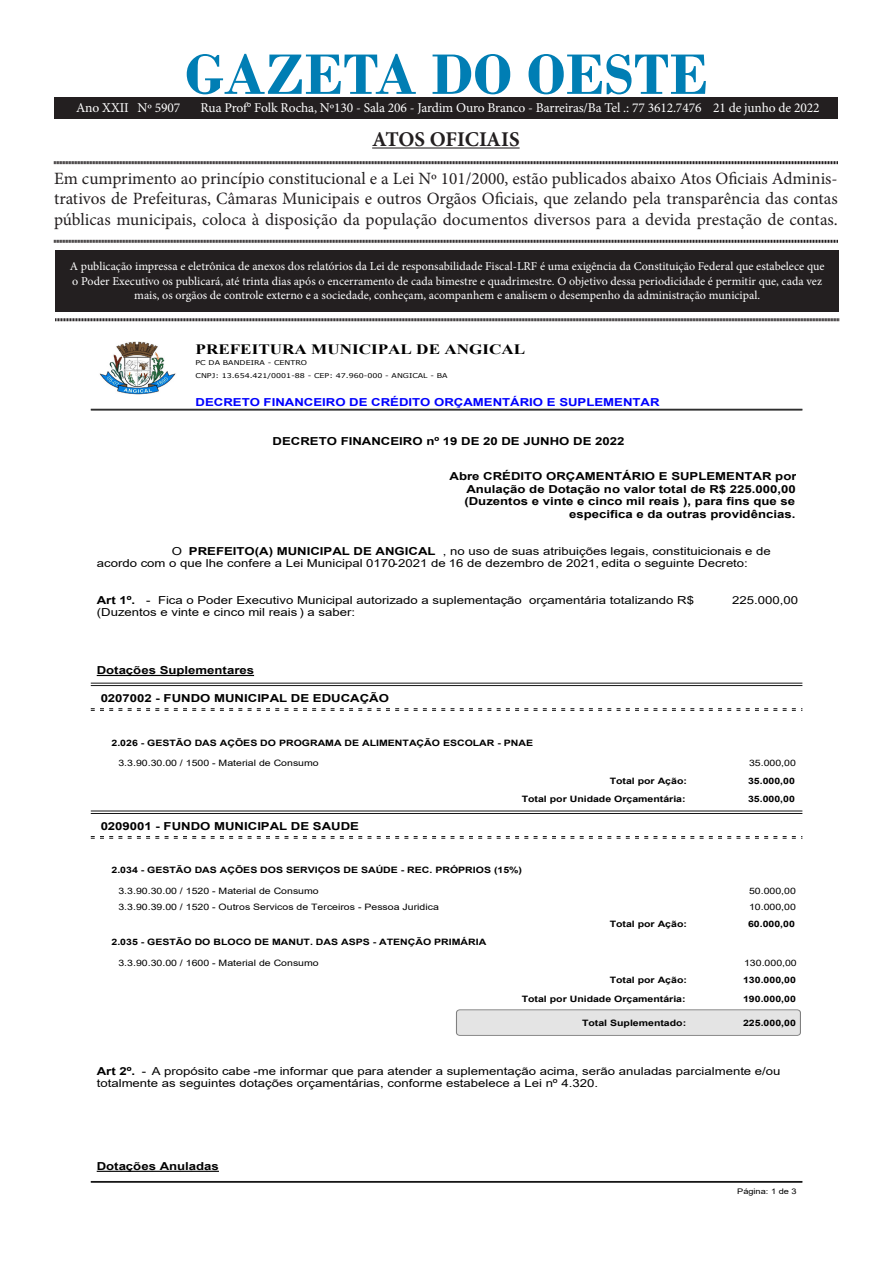
<style>
.page{position:relative;width:893px;height:1263px;background:#fff}
.page>*{position:absolute;margin:0;border:0;box-sizing:border-box;transform-origin:0 0}
.t1{font:700 60px "Bodoni";color:#007eb4}
.t2{font:700 21px "Minion Pro";letter-spacing:-.005em;color:#231f20}
.t3{font:17.25px/20.7px "Minion Pro";color:#231f20;text-align:justify}
.t4{font:700 14.25px "Times New Roman";color:#000;scale:1.2 1}
.t5{font:13.5px "Minion Pro";letter-spacing:-.01em;color:#fff}
.t6{font:12px/14.4px "Minion Pro";color:#fff;text-align:center}
.t7{font:10.95px/12.3px "Arial";color:#000;scale:1.2 1}
.t8{font:700 10.95px/12.6px "Arial";color:#000;text-align:right;scale:1.2 1}
.t9{font:700 10.95px "Arial";color:#00f;scale:1.2 1}
.t10{font:700 8.85px "Arial";color:#000;scale:1.2 1}
.t11{font:8.85px "Arial";color:#000;scale:1.2 1}
.t12{font:7.65px "Arial";color:#000;scale:1.2 1}
.t13{font:6.6px/13.2px "Verdana";color:#000;scale:1.2 1}
.s1{font-weight:700}
</style>
<div class="page">
<div style="left:55px;top:250px;width:784px;height:61px;background:#231f20"></div>
<hr style="left:372px;top:147px;width:148px;height:2px;background:#231f20">
<svg style="left:54px;top:161px;width:784px;height:4px;background:#908e8e"></svg>
<svg style="left:54px;top:239px;width:784px;height:4px;background:#908e8e"></svg>
<svg style="left:55px;top:318px;width:784px;height:4px;background:#908e8e"></svg>
<div style="left:54px;top:98px;width:784px;height:20px;background:#231f20"></div>
<img style="left:99px;top:342px;width:77px;height:52px">
<hr style="left:91px;top:409px;width:711px;height:1px;background:#000">
<hr style="left:91px;top:410px;width:711px;height:1px;background:#000">
<hr style="left:97px;top:675px;width:157px;height:1px;background:#000">
<hr style="left:91px;top:683px;width:711px;height:1px;background:#000">
<hr style="left:91px;top:685px;width:711px;height:1px;background:#000">
<svg style="left:91px;top:708px;width:711px;height:3px"></svg>
<hr style="left:91px;top:810px;width:711px;height:1px;background:#000">
<hr style="left:91px;top:813px;width:711px;height:1px;background:#000">
<svg style="left:91px;top:836px;width:711px;height:3px"></svg>
<div style="left:456px;top:1010px;width:344px;height:25px;background:#e4e4e4;border-radius:3px"></div>
<div style="left:456px;top:1009px;width:345px;height:27px;border:1px solid #808080;border-radius:3px"></div>
<hr style="left:97px;top:1171px;width:122px;height:1px;background:#000">
<hr style="left:91px;top:1181px;width:711px;height:1px;background:#000">
<hr style="left:91px;top:1182px;width:711px;height:1px;background:#000">
<p class="t1" style="left:185px;top:39px;width:525px">GAZETA DO OESTE</p>
<p class="t2" style="left:372px;top:124px;width:149px">ATOS OFICIAIS</p>
<p class="t3" style="left:54px;top:168px;width:785px">Em cumprimento ao princípio constitucional e a Lei Nº 101/2000, estão publicados abaixo Atos Oficiais Adminis&shy;trativos de Prefeituras, Câmaras Municipais e outros Orgãos Oficiais, que zelando pela transparência das contas públicas municipais, coloca à disposição da população documentos diversos para a devida prestação de contas.</p>
<p class="t6" style="left:70px;top:259px;width:756px">A publicação impressa e eletrônica de anexos dos relatórios da Lei de responsabilidade Fiscal-LRF é uma exigência da Constituição Federal que estabelece que o Poder Executivo os publicará, até trinta dias após o encerramento de cada bimestre e quadrimestre. O objetivo dessa periodicidade é permitir que, cada vez mais, os orgãos de controle externo e a sociedade, conheçam, acompanhem e analisem o desempenho da administração municipal.</p>
<p class="t5" style="left:76px;top:98px;width:106px">Ano XXII Nº 5907</p>
<p class="t5" style="left:201px;top:98px;width:620px">Rua Prof° Folk Rocha, Nº130 - Sala 206 - Jardim Ouro Branco - Barreiras/Ba Tel .: 77 3612.7476 21 de junho de 2022</p>
<p class="t4" style="left:196px;top:339px;width:276px">PREFEITURA MUNICIPAL DE ANGICAL</p>
<p class="t13" style="left:196px;top:356px;width:212px">PC DA BANDEIRA - CENTRO<br>CNPJ: 13.654.421/0001-88 - CEP: 47.960-000 - ANGICAL - BA</p>
<p class="t9" style="left:196px;top:395px;width:388px">DECRETO FINANCEIRO DE CRÉDITO ORÇAMENTÁRIO E SUPLEMENTAR</p>
<p class="t8" style="left:273px;top:435px;width:295px">DECRETO FINANCEIRO nº 19 DE 20 DE JUNHO DE 2022</p>
<p class="t8" style="left:450px;top:470px;width:291px">Abre CRÉDITO ORÇAMENTÁRIO E SUPLEMENTAR por Anulação de Dotação no valor total de R$ 225.000,00 (Duzentos e vinte e cinco mil reais ), para fins que se especifica e da outras providências.</p>
<p class="t7" style="left:97px;top:545px;width:563px;text-indent:75px">O <span class="s1">PREFEITO(A) MUNICIPAL DE ANGICAL</span> , no uso de suas atribuições legais, constituicionais e de acordo com o que lhe confere a Lei Municipal 0170-2021 de 16 de dezembro de 2021, edita o seguinte Decreto:</p>
<p class="t7" style="left:97px;top:594px;width:499px"><span class="s1">Art 1º.</span> - Fica o Poder Executivo Municipal autorizado a suplementação orçamentária totalizando R$</p>
<p class="t7" style="left:732px;top:594px;width:56px">225.000,00</p>
<p class="t7" style="left:97px;top:606px;width:217px">(Duzentos e vinte e cinco mil reais ) a saber:</p>
<p class="t8" style="left:97px;top:664px;width:133px">Dotações Suplementares</p>
<p class="t8" style="left:101px;top:692px;width:242px">0207002 - FUNDO MUNICIPAL DE EDUCAÇÃO</p>
<p class="t10" style="left:112px;top:736px;width:353px">2.026 - GESTÃO DAS AÇÕES DO PROGRAMA DE ALIMENTAÇÃO ESCOLAR - PNAE</p>
<p class="t11" style="left:118px;top:757px;width:168px">3.3.90.30.00 / 1500 - Material de Consumo</p>
<p class="t11" style="left:749px;top:757px;width:41px">35.000,00</p>
<p class="t10" style="left:610px;top:774px;width:66px">Total por Ação:</p>
<p class="t10" style="left:748px;top:774px;width:41px">35.000,00</p>
<p class="t10" style="left:522px;top:793px;width:138px">Total por Unidade Orçamentária:</p>
<p class="t10" style="left:748px;top:793px;width:41px">35.000,00</p>
<p class="t8" style="left:101px;top:820px;width:217px">0209001 - FUNDO MUNICIPAL DE SAUDE</p>
<p class="t10" style="left:112px;top:864px;width:344px">2.034 - GESTÃO DAS AÇÕES DOS SERVIÇOS DE SAÚDE - REC. PRÓPRIOS (15%)</p>
<p class="t11" style="left:118px;top:885px;width:168px">3.3.90.30.00 / 1520 - Material de Consumo</p>
<p class="t11" style="left:749px;top:885px;width:41px">50.000,00</p>
<p class="t11" style="left:118px;top:900px;width:268px">3.3.90.39.00 / 1520 - Outros Servicos de Terceiros - Pessoa Juridica</p>
<p class="t11" style="left:749px;top:900px;width:41px">10.000,00</p>
<p class="t10" style="left:610px;top:918px;width:66px">Total por Ação:</p>
<p class="t10" style="left:748px;top:918px;width:41px">60.000,00</p>
<p class="t10" style="left:112px;top:936px;width:314px">2.035 - GESTÃO DO BLOCO DE MANUT. DAS ASPS - ATENÇÃO PRIMÁRIA</p>
<p class="t11" style="left:118px;top:956px;width:168px">3.3.90.30.00 / 1600 - Material de Consumo</p>
<p class="t11" style="left:744px;top:956px;width:45px">130.000,00</p>
<p class="t10" style="left:610px;top:974px;width:66px">Total por Ação:</p>
<p class="t10" style="left:743px;top:974px;width:45px">130.000,00</p>
<p class="t10" style="left:522px;top:993px;width:138px">Total por Unidade Orçamentária:</p>
<p class="t10" style="left:743px;top:993px;width:45px">190.000,00</p>
<p class="t10" style="left:582px;top:1017px;width:88px">Total Suplementado:</p>
<p class="t10" style="left:743px;top:1017px;width:45px">225.000,00</p>
<p class="t7" style="left:97px;top:1065px;width:571px"><span class="s1">Art 2º.</span> - A propósito cabe -me informar que para atender a suplementação acima, serão anuladas parcialmente e/ou totalmente as seguintes dotações orçamentárias, conforme estabelece a Lei nº 4.320.</p>
<p class="t8" style="left:97px;top:1160px;width:103px">Dotações Anuladas</p>
<p class="t12" style="left:737px;top:1186px;width:51px">Página: 1 de 3</p>
</div>
